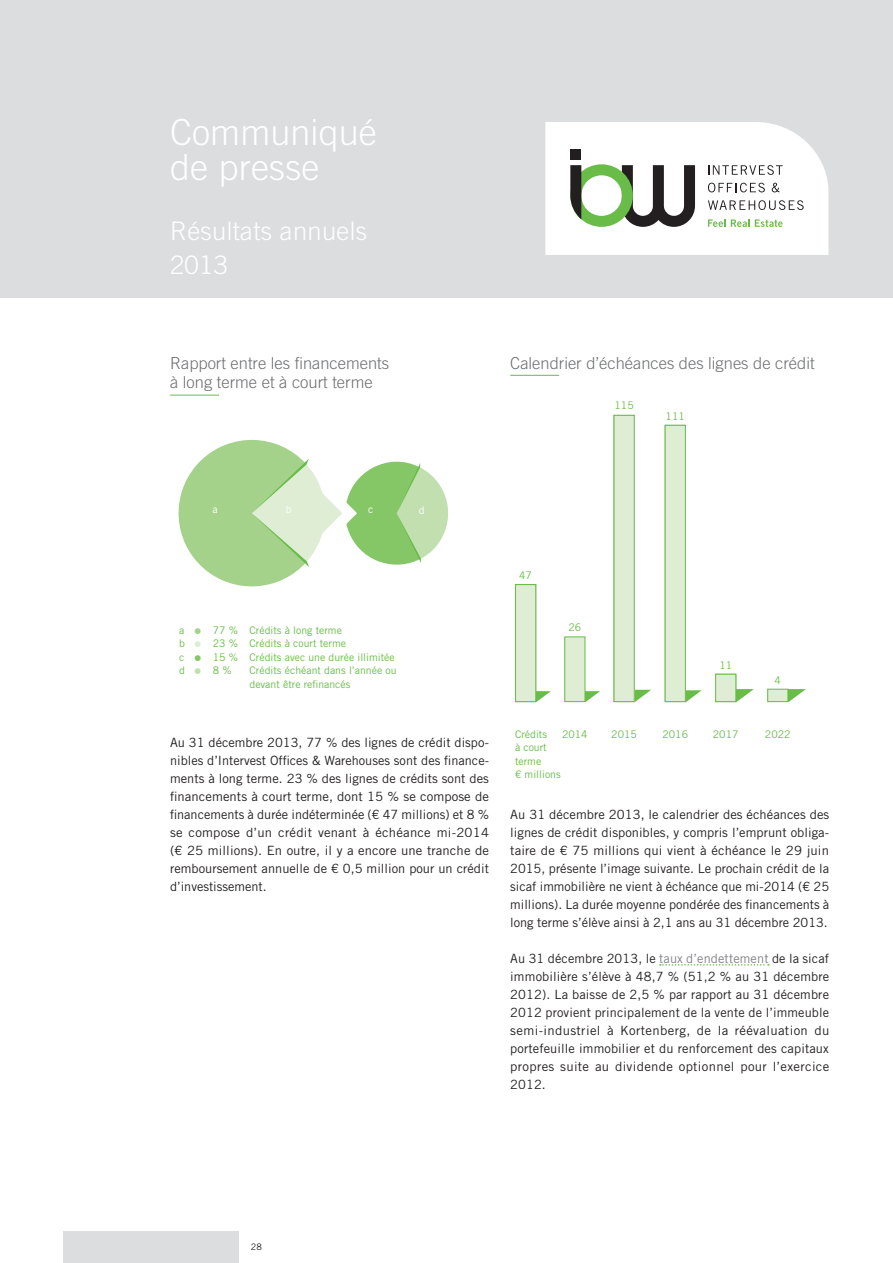
<style>
.page{position:relative;width:893px;height:1263px;background:#fff}
.page>*{position:absolute;margin:0;border:0;box-sizing:border-box;transform-origin:0 0}
.t1{font:300 36px/34.5px "Trade Gothic LT Std";letter-spacing:.005em;color:#fff}
.t2{font:300 25.5px/34.5px "Trade Gothic LT Std";letter-spacing:.015em;color:#fff}
.t3{font:300 16.5px/19.8px "Trade Gothic LT Std";color:#6c6d70}
.t4{font:12.75px/18px "Trade Gothic LT Std";color:#231f20;text-align:justify}
.t5{font:10.5px/13.5px "Trade Gothic LT Std";color:#68bc47}
.t6{font:10.5px "Trade Gothic LT Std";color:#fff}
.t7{font:9px "Trade Gothic LT Std";color:#231f20}
.s1{font-family:"Fedra Sans Std";font-weight:300;color:#a4d28a}
.s2{font-family:"Fedra Sans Std";font-weight:300;color:#deedd4}
.s3{font-family:"Fedra Sans Std";font-weight:300;color:#85c766}
.s4{font-family:"Fedra Sans Std";font-weight:300;color:#c2dfaf}
.s5{color:#808285}
</style>
<div class="page">
<hr style="left:170px;top:395px;width:49px;height:1px;background:#68bc47">
<svg style="left:178px;top:439px;width:271px;height:148px"></svg>
<hr style="left:510px;top:375px;width:49px;height:1px;background:#68bc47">
<svg style="left:660px;top:964px;width:109px;height:2px"></svg>
<svg style="left:635px;top:690px;width:16px;height:12px"></svg>
<svg style="left:686px;top:690px;width:16px;height:12px"></svg>
<svg style="left:788px;top:689px;width:18px;height:13px"></svg>
<div style="left:768px;top:689px;width:20px;height:13px;background:#deedd4"></div>
<div style="left:767px;top:689px;width:21px;height:13px;border:1px solid #68bc47"></div>
<svg style="left:736px;top:689px;width:18px;height:13px"></svg>
<div style="left:716px;top:674px;width:20px;height:28px;background:#deedd4"></div>
<div style="left:715px;top:674px;width:21px;height:28px;border:1px solid #68bc47"></div>
<div style="left:665px;top:425px;width:20px;height:277px;background:#deedd4"></div>
<div style="left:665px;top:425px;width:21px;height:277px;border:1px solid #68bc47"></div>
<div style="left:614px;top:415px;width:20px;height:287px;background:#deedd4"></div>
<div style="left:614px;top:415px;width:21px;height:287px;border:1px solid #68bc47"></div>
<svg style="left:536px;top:691px;width:15px;height:11px"></svg>
<svg style="left:585px;top:691px;width:15px;height:11px"></svg>
<div style="left:565px;top:637px;width:20px;height:65px;background:#deedd4"></div>
<div style="left:564px;top:636px;width:21px;height:66px;border:1px solid #68bc47"></div>
<div style="left:515px;top:585px;width:21px;height:117px;background:#deedd4"></div>
<div style="left:515px;top:584px;width:21px;height:118px;border:1px solid #68bc47"></div>
<div style="left:64px;top:1231px;width:175px;height:32px;background:#dcdddf"></div>
<div style="left:0;top:0;width:893px;height:298px;background:#dcdddf"></div>
<svg style="left:545px;top:122px;width:283px;height:133px;background:#e4e7e2"></svg>
<h1 class="t1" style="left:170px;top:115px;width:208px">Communiqué de presse</h1>
<h2 class="t2" style="left:170px;top:213px;width:198px">Résultats annuels<br>2013</h2>
<p class="t3" style="left:170px;top:353px;width:221px">Rapport entre les financements à long terme et à court terme</p>
<p class="t3" style="left:510px;top:353px;width:306px">Calendrier d’échéances des lignes de crédit</p>
<p class="t5" style="left:614px;top:399px;width:21px">115</p>
<p class="t5" style="left:666px;top:409px;width:21px">111</p>
<p class="t6" style="left:212px;top:503px;width:7px">a</p>
<p class="t6" style="left:286px;top:503px;width:7px">b</p>
<p class="t6" style="left:368px;top:503px;width:7px">c</p>
<p class="t6" style="left:419px;top:503px;width:7px">d</p>
<p class="t5" style="left:179px;top:623px;width:217px">a <span class="s1">●</span> 77 % Crédits à long terme<br>b <span class="s2">●</span> 23 % Crédits à court terme<br>c <span class="s3">●</span> 15 % Crédits avec une durée illimitée d <span class="s4">●</span> 8 %</p>
<p class="t5" style="left:250px;top:664px;width:148px">Crédits échéant dans l’année ou devant être refinancés</p>
<p class="t4" style="left:170px;top:733px;width:320px">Au 31 décembre 2013, 77 % des lignes de crédit dispo&shy;nibles d’Intervest Offices &amp; Warehouses sont des finance&shy;ments à long terme. 23 % des lignes de crédits sont des financements à court terme, dont 15 % se compose de financements à durée indéterminée (€ 47 millions) et 8 % se compose d’un crédit venant à échéance mi-2014 (€ 25 millions). En outre, il y a encore une tranche de remboursement annuelle de € 0,5 million pour un crédit d’investissement.</p>
<p class="t5" style="left:519px;top:568px;width:14px">47</p>
<p class="t5" style="left:568px;top:621px;width:14px">26</p>
<p class="t5" style="left:719px;top:658px;width:14px">11</p>
<p class="t5" style="left:515px;top:727px;width:47px">Crédits<br>à court terme<br>€ millions</p>
<p class="t5" style="left:562px;top:727px;width:27px">2014</p>
<p class="t5" style="left:611px;top:727px;width:27px">2015</p>
<p class="t5" style="left:662px;top:727px;width:27px">2016</p>
<p class="t5" style="left:713px;top:727px;width:27px">2017</p>
<p class="t5" style="left:775px;top:673px;width:8px">4</p>
<p class="t5" style="left:765px;top:727px;width:27px">2022</p>
<p class="t4" style="left:510px;top:805px;width:321px">Au 31 décembre 2013, le calendrier des échéances des lignes de crédit disponibles, y compris l’emprunt obliga&shy;taire de € 75 millions qui vient à échéance le 29 juin 2015, présente l’image suivante. Le prochain crédit de la sicaf immobilière ne vient à échéance que mi-2014 (€ 25 millions). La durée moyenne pondérée des financements à long terme s’élève ainsi à 2,1 ans au 31 décembre 2013.</p>
<p class="t4" style="left:510px;top:949px;width:321px">Au 31 décembre 2013, le <span class="s5">taux d’endettement</span> de la sicaf immobilière s’élève à 48,7 % (51,2 % au 31 décembre 2012). La baisse de 2,5 % par rapport au 31 décembre 2012 provient principalement de la vente de l’immeuble semi-industriel à Kortenberg, de la réévaluation du portefeuille immobilier et du renforcement des capitaux propres suite au dividende optionnel pour l’exercice 2012.</p>
<p class="t7" style="left:251px;top:1241px;width:12px">28</p>
</div>
